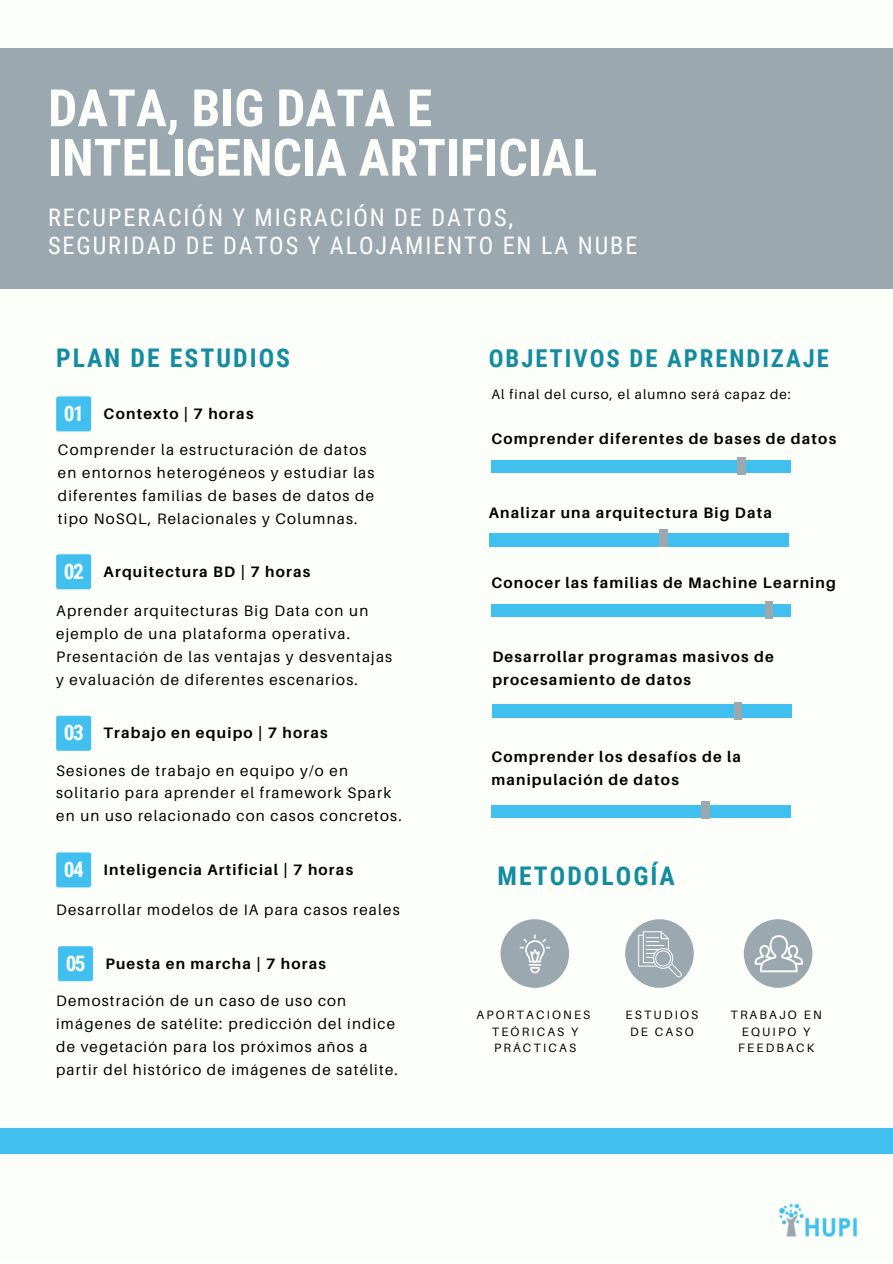
<style>
.page{position:relative;width:893px;height:1264px;background:#fff}
.page>*{position:absolute;margin:0;border:0;box-sizing:border-box;transform-origin:0 0}
.t1{font:700 51.6px/49.5px "Roboto Condensed";color:#fcfff9}
.t2{font:700 25.65px "Roboto Condensed";letter-spacing:.08em;color:#148c9f}
.t3{font:700 24.6px "Roboto Condensed";letter-spacing:.08em;color:#148c9f}
.t4{font:24.15px/28px "Roboto Condensed";letter-spacing:.08em;color:#fff}
.t5{font:700 21.3px "Roboto Condensed";letter-spacing:-.07em;color:#fcfff9}
.t6{font:15.15px/23px "Aileron";letter-spacing:.08em;color:#000}
.t7{font:700 15.15px/22.5px "Aileron";letter-spacing:.08em;color:#000}
.t8{font:13.5px "Aileron";letter-spacing:.08em;color:#000}
.t9{font:12.15px/16.4px "Aileron";letter-spacing:.18em;color:#000;text-align:center}
</style>
<div class="page">
<div style="left:0;top:0;width:892px;height:1262px;background:#fcfff9"></div>
<div style="left:0;top:1128px;width:892px;height:25px;background:#41c0f0"></div>
<div style="left:56px;top:396px;width:35px;height:35px;background:#41c0f0;border-radius:2px"></div>
<div style="left:491px;top:460px;width:299px;height:12px;background:#41c0f0"></div>
<div style="left:737px;top:457px;width:8px;height:18px;background:#9ca8af"></div>
<img style="left:778px;top:1203px;width:79px;height:34px">
<div style="left:0;top:48px;width:892px;height:240px;background:#9ca8af"></div>
<div style="left:500px;top:919px;width:69px;height:68px;background:#9ca8af;border-radius:50%"></div>
<div style="left:489px;top:534px;width:299px;height:12px;background:#41c0f0"></div>
<div style="left:491px;top:604px;width:299px;height:13px;background:#41c0f0"></div>
<div style="left:492px;top:704px;width:299px;height:13px;background:#41c0f0"></div>
<div style="left:659px;top:529px;width:8px;height:18px;background:#9ca8af"></div>
<div style="left:765px;top:601px;width:8px;height:18px;background:#9ca8af"></div>
<div style="left:734px;top:701px;width:7px;height:18px;background:#9ca8af"></div>
<div style="left:56px;top:554px;width:35px;height:35px;background:#41c0f0;border-radius:2px"></div>
<div style="left:56px;top:715px;width:35px;height:35px;background:#41c0f0;border-radius:2px"></div>
<div style="left:56px;top:852px;width:35px;height:35px;background:#41c0f0;border-radius:2px"></div>
<div style="left:58px;top:946px;width:35px;height:35px;background:#41c0f0;border-radius:2px"></div>
<svg style="left:519px;top:934px;width:31px;height:39px"></svg>
<div style="left:743px;top:919px;width:69px;height:68px;background:#9ca8af;border-radius:50%"></div>
<svg style="left:754px;top:935px;width:49px;height:37px"></svg>
<div style="left:625px;top:919px;width:68px;height:68px;background:#9ca8af;border-radius:50%"></div>
<svg style="left:638px;top:931px;width:44px;height:46px"></svg>
<div style="left:491px;top:805px;width:299px;height:13px;background:#41c0f0"></div>
<div style="left:701px;top:800px;width:8px;height:18px;background:#9ca8af"></div>
<h1 class="t1" style="left:48px;top:84px;width:550px">DATA, BIG DATA E<br>INTELIGENCIA ARTIFICIAL</h1>
<h3 class="t4" style="left:48px;top:203px;width:590px">RECUPERACIÓN Y MIGRACIÓN DE DATOS,<br>SEGURIDAD DE DATOS Y ALOJAMIENTO EN LA NUBE</h3>
<h2 class="t2" style="left:56px;top:343px;width:235px">PLAN DE ESTUDIOS</h2>
<h3 class="t5" style="left:64px;top:401px;width:22px">01</h3>
<p class="t7" style="left:104px;top:402px;width:151px">Contexto | 7 horas</p>
<p class="t6" style="left:58px;top:438px;width:318px">Comprender la estructuración de datos en entornos heterogéneos y estudiar las diferentes familias de bases de datos de tipo NoSQL, Relacionales y Columnas.</p>
<h3 class="t5" style="left:64px;top:559px;width:22px">02</h3>
<p class="t7" style="left:104px;top:560px;width:208px">Arquitectura BD | 7 horas</p>
<p class="t6" style="left:56px;top:599px;width:337px">Aprender arquitecturas Big Data con un ejemplo de una plataforma operativa.<br>Presentación de las ventajas y desventajas y evaluación de diferentes escenarios.</p>
<h3 class="t5" style="left:64px;top:720px;width:22px">03</h3>
<p class="t7" style="left:104px;top:721px;width:226px">Trabajo en equipo | 7 horas</p>
<p class="t6" style="left:56px;top:758px;width:347px">Sesiones de trabajo en equipo y/o en solitario para aprender el framework Spark en un uso relacionado con casos concretos.</p>
<h3 class="t5" style="left:64px;top:857px;width:22px">04</h3>
<p class="t7" style="left:104px;top:858px;width:251px">Inteligencia Artificial | 7 horas</p>
<p class="t6" style="left:56px;top:898px;width:345px">Desarrollar modelos de IA para casos reales</p>
<h3 class="t5" style="left:66px;top:950px;width:22px">05</h3>
<p class="t7" style="left:105px;top:951px;width:222px">Puesta en marcha | 7 horas</p>
<p class="t6" style="left:56px;top:989px;width:343px">Demostración de un caso de uso con imágenes de satélite: predicción del índice de vegetación para los próximos años a partir del histórico de imágenes de satélite.</p>
<h3 class="t3" style="left:488px;top:344px;width:341px">OBJETIVOS DE APRENDIZAJE</h3>
<p class="t8" style="left:491px;top:385px;width:301px">Al final del curso, el alumno será capaz de:</p>
<p class="t7" style="left:491px;top:427px;width:346px">Comprender diferentes de bases de datos</p>
<p class="t7" style="left:488px;top:500px;width:285px">Analizar una arquitectura Big Data</p>
<p class="t7" style="left:491px;top:571px;width:346px">Conocer las familias de Machine Learning</p>
<p class="t7" style="left:492px;top:645px;width:283px">Desarrollar programas masivos de procesamiento de datos</p>
<p class="t7" style="left:491px;top:745px;width:251px">Comprender los desafíos de la manipulación de datos</p>
<h2 class="t2" style="left:497px;top:861px;width:179px">METODOLOGÍA</h2>
<p class="t9" style="left:476px;top:1006px;width:115px">APORTACIONES<br>TEÓRICAS Y<br>PRÁCTICAS</p>
<p class="t9" style="left:625px;top:1006px;width:74px">ESTUDIOS<br>DE CASO</p>
<p class="t9" style="left:730px;top:1006px;width:93px">TRABAJO EN<br>EQUIPO Y<br>FEEDBACK</p>
</div>
